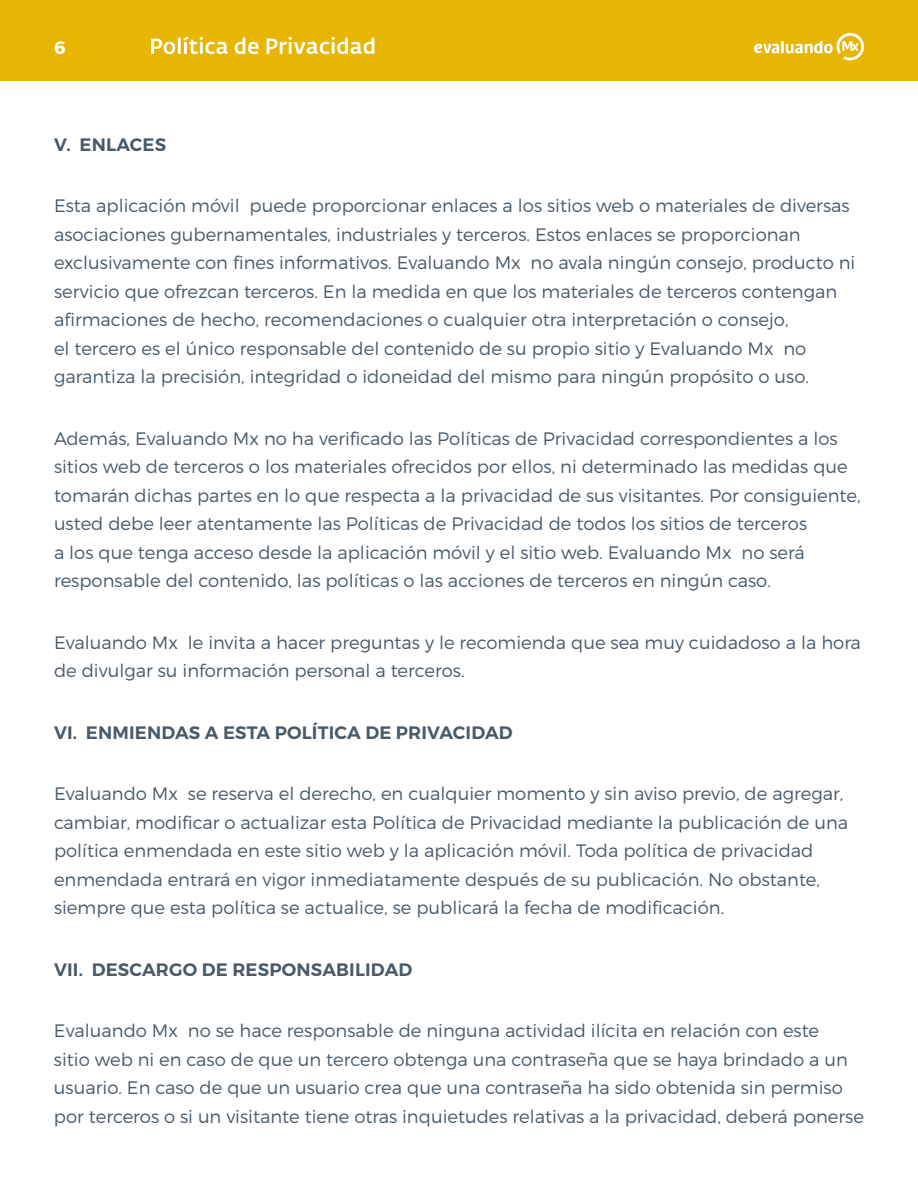
<style>
.page{position:relative;width:918px;height:1188px;background:#fff}
.page>*{position:absolute;margin:0;border:0;box-sizing:border-box;transform-origin:0 0}
.t1{font:300 18px/28.5px "Montserrat";color:#495a6a}
.t2{font:600 18px "Montserrat";letter-spacing:.01em;color:#495a6a}
.t3{font:700 18px "Montserrat";color:#fff}
</style>
<div class="page">
<div style="left:0;top:0;width:918px;height:81px;background:#e8b503"></div>
<svg style="left:151px;top:36px;width:223px;height:18px"></svg>
<svg style="left:754px;top:33px;width:110px;height:27px"></svg>
<p class="t3" style="left:54px;top:36px;width:13px">6</p>
<p class="t2" style="left:54px;top:133px;width:114px">V. ENLACES</p>
<p class="t1" style="left:54px;top:191px;width:803px">Esta aplicación móvil puede proporcionar enlaces a los sitios web o materiales de diversas asociaciones gubernamentales, industriales y terceros. Estos enlaces se proporcionan exclusivamente con fines informativos. Evaluando Mx no avala ningún consejo, producto ni servicio que ofrezcan terceros. En la medida en que los materiales de terceros contengan afirmaciones de hecho, recomendaciones o cualquier otra interpretación o consejo,<br>el tercero es el único responsable del contenido de su propio sitio y Evaluando Mx no garantiza la precisión, integridad o idoneidad del mismo para ningún propósito o uso.</p>
<p class="t1" style="left:54px;top:424px;width:808px">Además, Evaluando Mx no ha verificado las Políticas de Privacidad correspondientes a los sitios web de terceros o los materiales ofrecidos por ellos, ni determinado las medidas que tomarán dichas partes en lo que respecta a la privacidad de sus visitantes. Por consiguiente, usted debe leer atentamente las Políticas de Privacidad de todos los sitios de terceros<br>a los que tenga acceso desde la aplicación móvil y el sitio web. Evaluando Mx no será responsable del contenido, las políticas o las acciones de terceros en ningún caso.</p>
<p class="t1" style="left:54px;top:628px;width:809px">Evaluando Mx le invita a hacer preguntas y le recomienda que sea muy cuidadoso a la hora de divulgar su información personal a terceros.</p>
<p class="t2" style="left:54px;top:721px;width:458px">VI. ENMI ENDAS A ESTA POLÍTICA DE PRIVACIDAD</p>
<p class="t1" style="left:54px;top:779px;width:796px">Evaluando Mx se reserva el derecho, en cualquier momento y sin aviso previo, de agregar, cambiar, modificar o actualizar esta Política de Privacidad mediante la publicación de una política enmendada en este sitio web y la aplicación móvil. Toda política de privacidad enmendada entrará en vigor inmediatamente después de su publicación. No obstante, siempre que esta política se actualice, se publicará la fecha de modificación.</p>
<p class="t2" style="left:54px;top:958px;width:358px">VII. DESCARGO DE RESPONSABILIDAD</p>
<p class="t1" style="left:54px;top:1016px;width:811px">Evaluando Mx no se hace responsable de ninguna actividad ilícita en relación con este<br>sitio web ni en caso de que un tercero obtenga una contraseña que se haya brindado a un usuario. En caso de que un usuario crea que una contraseña ha sido obtenida sin permiso por terceros o si un visitante tiene otras inquietudes relativas a la privacidad, deberá ponerse</p>
</div>
